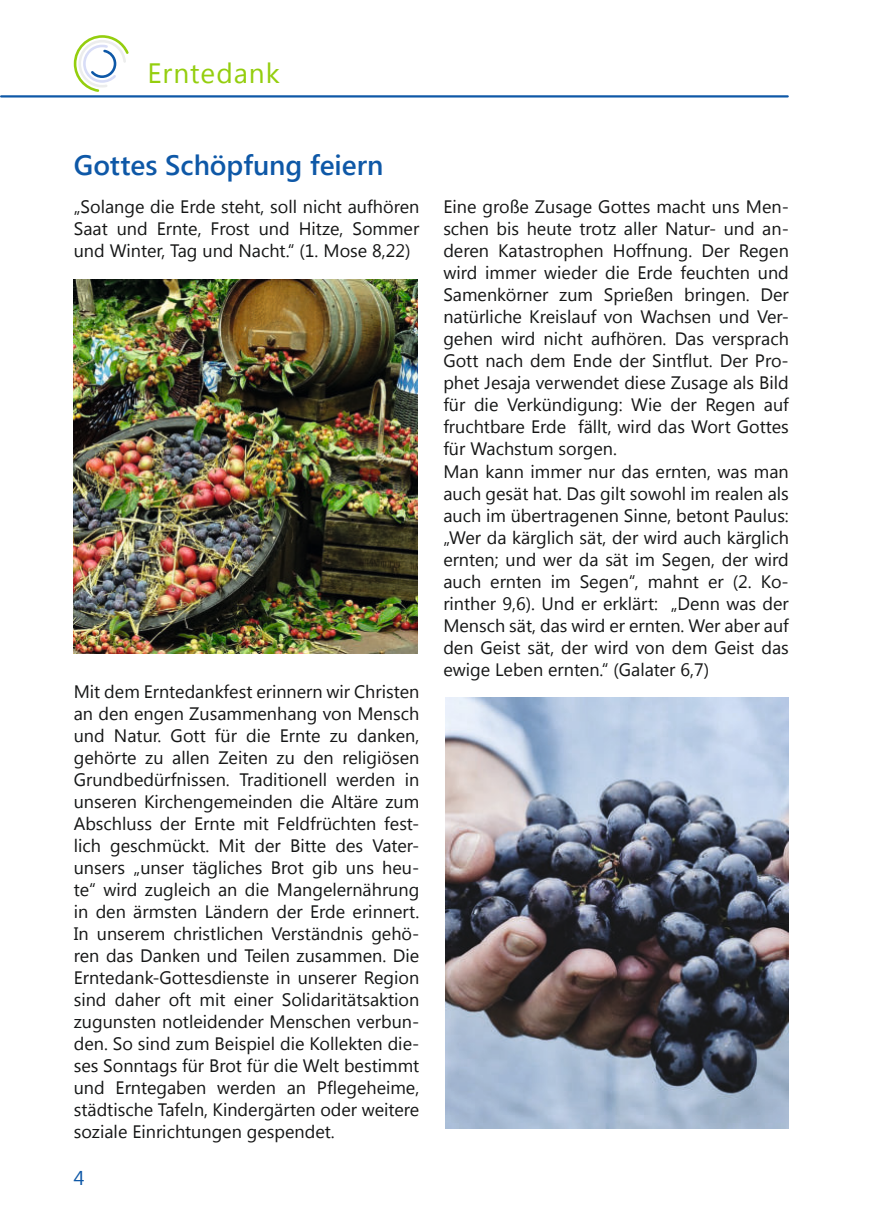
<style>
.page{position:relative;width:874px;height:1225px;background:#fff}
.page>*{position:absolute;margin:0;border:0;box-sizing:border-box;transform-origin:0 0}
.t1{font:600 28px "Segoe UI";color:#0e58a7}
.t2{font:28px "Segoe UI";letter-spacing:.03em;color:#94ce0e}
.t3{font:20px "Segoe UI";color:#0e58a7}
.t4{font:18px/22px "Segoe UI";color:#151616;text-align:justify}
</style>
<div class="page">
<img style="left:445px;top:697px;width:343px;height:431px">
<img style="left:74px;top:279px;width:343px;height:374px">
<hr style="left:1px;top:95px;width:786px;height:2px;background:#0e58a7">
<svg style="left:73px;top:35px;width:56px;height:57px"></svg>
<h1 class="t2" style="left:147px;top:57px;width:133px">Erntedank</h1>
<h1 class="t1" style="left:74px;top:154px;width:311px">Gottes Schöpfung feiern</h1>
<p class="t4" style="left:74px;top:198px;width:347px">„Solange die Erde steht, soll nicht aufhören Saat und Ernte, Frost und Hitze, Sommer und Winter, Tag und Nacht.“ (1. Mose 8,22)</p>
<p class="t4" style="left:74px;top:682px;width:347px">Mit dem Erntedankfest erinnern wir Christen an den engen Zusammenhang von Mensch und Natur. Gott für die Ernte zu danken, gehörte zu allen Zeiten zu den religiösen Grundbedürfnissen. Traditionell werden in unseren Kirchengemeinden die Altäre zum Abschluss der Ernte mit Feldfrüchten fest&shy;lich geschmückt. Mit der Bitte des Vater&shy;unsers „unser tägliches Brot gib uns heu&shy;te“ wird zugleich an die Mangelernährung in den ärmsten Ländern der Erde erinnert.<br>In unserem christlichen Verständnis gehö&shy;ren das Danken und Teilen zusammen. Die Erntedank-Gottesdienste in unserer Region sind daher oft mit einer Solidaritätsaktion zugunsten notleidender Menschen verbun&shy;den. So sind zum Beispiel die Kollekten die&shy;ses Sonntags für Brot für die Welt bestimmt und Erntegaben werden an Pflegeheime, städtische Tafeln, Kindergärten oder weitere soziale Einrichtungen gespendet.</p>
<p class="t3" style="left:74px;top:1166px;width:12px">4</p>
<p class="t4" style="left:443px;top:198px;width:347px;text-align:left">Eine große Zusage Gottes macht uns Men&shy;schen bis heute trotz aller Natur- und an&shy;deren Katastrophen Hoffnung. Der Regen wird immer wieder die Erde feuchten und Samenkörner zum Sprießen bringen. Der natürliche Kreislauf von Wachsen und Ver&shy;gehen wird nicht aufhören. Das versprach Gott nach dem Ende der Sintflut. Der Pro&shy;phet Jesaja verwendet diese Zusage als Bild für die Verkündigung: Wie der Regen auf fruchtbare Erde fällt, wird das Wort Gottes für Wachstum sorgen.<br>Man kann immer nur das ernten, was man auch gesät hat. Das gilt sowohl im realen als auch im übertragenen Sinne, betont Paulus: „Wer da kärglich sät, der wird auch kärglich ernten; und wer da sät im Segen, der wird auch ernten im Segen“, mahnt er (2. Ko&shy;rinther 9,6). Und er erklärt: „Denn was der Mensch sät, das wird er ernten. Wer aber auf den Geist sät, der wird von dem Geist das ewige Leben ernten.“ (Galater 6,7)</p>
</div>
